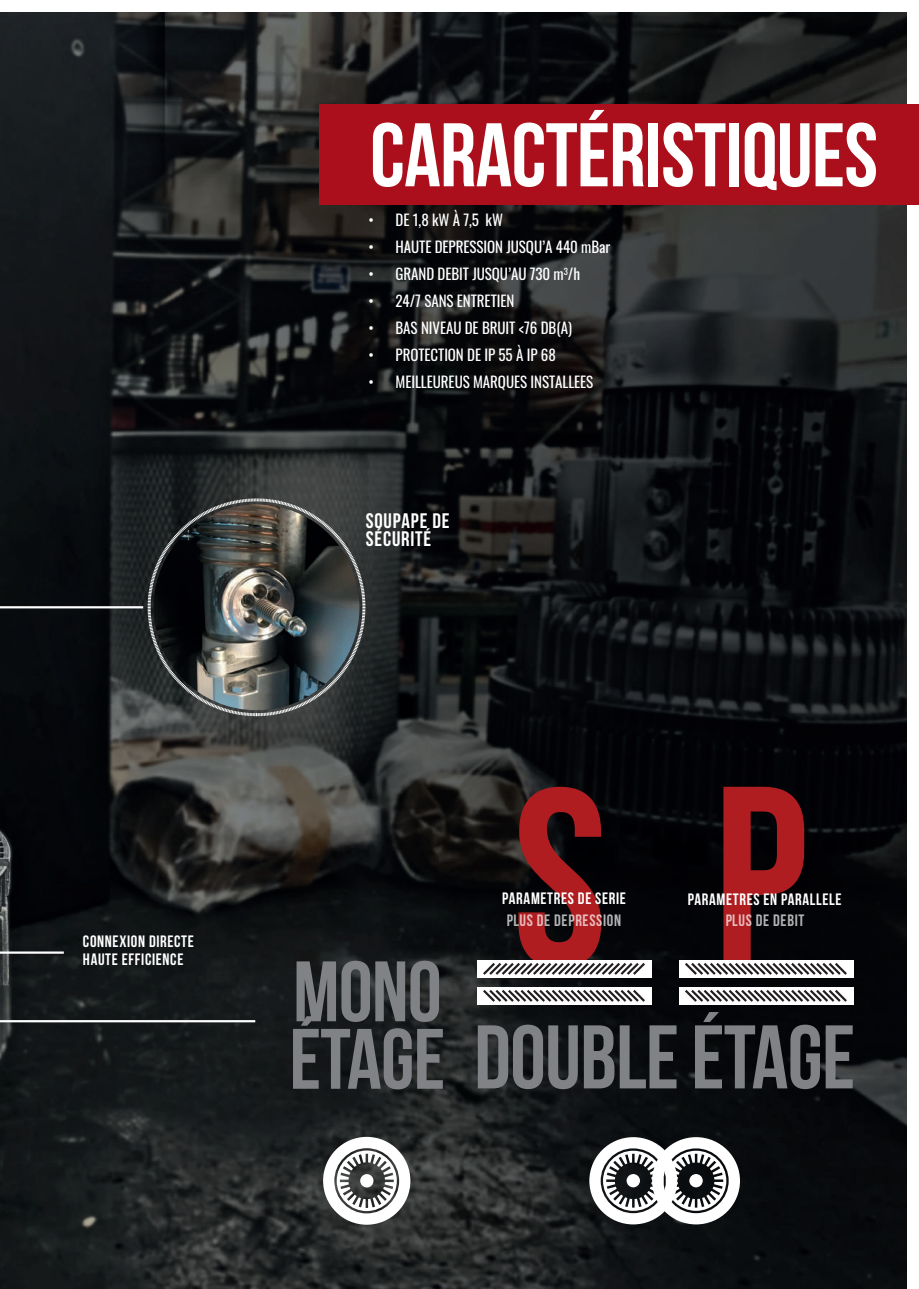
<style>
.page{position:relative;width:919px;height:1289px;background:#fff}
.page>*{position:absolute;margin:0;border:0;box-sizing:border-box;transform-origin:0 0}
.t1{font:700 90px "Bebas Neue";letter-spacing:-.01em;color:#fff}
.t2{font:700 90px "Bebas Neue";letter-spacing:-.01em;color:#808285}
.t3{font:700 85.5px "Bebas Neue";color:#808285}
.t4{font:700 21px/18px "Bebas Neue";letter-spacing:.04em;color:#fff}
.t5{font:700 16.5px/18px "Bebas Neue";letter-spacing:.04em;color:#fff}
.t6{font:15px "Oswald";letter-spacing:-.005em;color:#fff}
.s1{font-size:85.5px}
</style>
<div class="page">
<img style="left:0;top:13px;width:906px;height:1275px">
<svg style="left:147px;top:498px;width:219px;height:218px;background:#424545"></svg>
<div style="left:319px;top:104px;width:599px;height:101px;background:#ab0f1b"></div>
<hr style="left:0;top:606px;width:143px;height:2px;background:#fff">
<div style="left:477px;top:959px;width:175px;height:18px;background:#fff"></div>
<div style="left:679px;top:959px;width:175px;height:18px;background:#fff"></div>
<div style="left:477px;top:986px;width:175px;height:18px;background:#fff"></div>
<div style="left:679px;top:986px;width:175px;height:18px;background:#fff"></div>
<hr style="left:0;top:951px;width:64px;height:2px;background:#fff">
<hr style="left:0;top:1020px;width:255px;height:2px;background:#fff">
<svg style="left:480px;top:786px;width:167px;height:189px;background:#431c1e"></svg>
<svg style="left:682px;top:786px;width:167px;height:189px;background:#3e171a"></svg>
<svg style="left:483px;top:990px;width:162px;height:12px"></svg>
<svg style="left:685px;top:990px;width:162px;height:12px"></svg>
<svg style="left:323px;top:1136px;width:87px;height:88px"></svg>
<div style="left:360px;top:1174px;width:13px;height:13px;background:#fff;border-radius:50%"></div>
<svg style="left:589px;top:1137px;width:151px;height:87px"></svg>
<div style="left:689px;top:1173px;width:13px;height:14px;background:#fff;border-radius:50%"></div>
<img style="left:153px;top:504px;width:206px;height:206px;border-radius:103px">
<h1 class="t1" style="left:370px;top:106px;width:509px">CARACTÉRISTIQUES</h1>
<p class="t6" style="left:368px;top:207px;width:136px">• DE 1,8 kW À 7,5 kW</p>
<p class="t6" style="left:368px;top:234px;width:243px">• HAUTE DEPRESSION JUSQU’A 440 mBar</p>
<p class="t6" style="left:368px;top:261px;width:213px">• GRAND DEBIT JUSQU’AU 730 m<sup>3</sup>/h</p>
<p class="t6" style="left:368px;top:288px;width:147px">• 24/7 SANS ENTRETIEN</p>
<p class="t6" style="left:368px;top:315px;width:205px">• BAS NIVEAU DE BRUIT &lt;76 DB(A)</p>
<p class="t6" style="left:368px;top:342px;width:189px">• PROTECTION DE IP 55 À IP 68</p>
<p class="t6" style="left:368px;top:369px;width:226px">• MEILLEUREUS MARQUES INSTALLEES</p>
<h3 class="t4" style="left:366px;top:511px;width:85px">SOUPAPE DE<br>SÉCURITÉ</h3>
<p class="t5" style="left:83px;top:932px;width:112px">CONNEXION DIRECTE<br>HAUTE EFFICIENCE</p>
<p class="t5" style="left:502px;top:888px;width:125px">PARAMETRES DE SERIE</p>
<p class="t5" style="left:687px;top:890px;width:155px">PARAMETRES EN PARALLELE</p>
<p class="t5" style="left:506px;top:910px;width:116px">PLUS DE DEPRESSION</p>
<p class="t5" style="left:725px;top:910px;width:80px">PLUS DE DEBIT</p>
<h2 class="t3" style="left:293px;top:944px;width:150px">MONO</h2>
<h1 class="t2" style="left:289px;top:1007px;width:567px"><span class="s1">ÉTAGE</span> DOUBLE ÉTAGE</h1>
</div>
